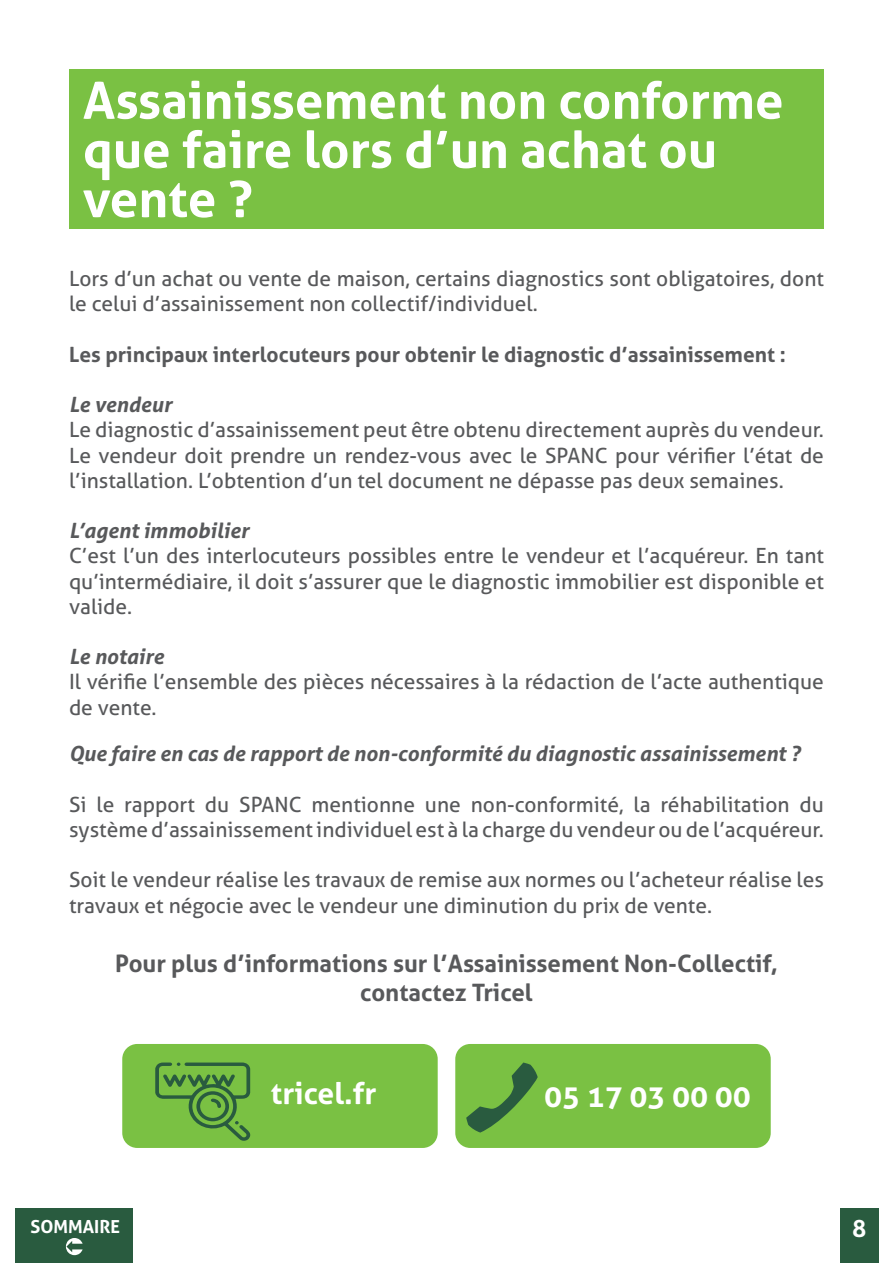
<style>
.page{position:relative;width:893px;height:1263px;background:#fff}
.page>*{position:absolute;margin:0;border:0;box-sizing:border-box;transform-origin:0 0}
.t1{font:700 51px/49.2px "Aller";color:#fff}
.t2{font:700 30px "Aller";color:#fff}
.t3{font:700 24px/28.8px "Aller";color:#58595b;text-align:center}
.t4{font:700 24px "Aller";color:#fff}
.t5{font:21px/25.2px "Aller";color:#58595b}
.t6{font:italic 700 21px "Aller";color:#58595b}
.t7{font:700 21px "Aller";color:#58595b}
.t8{font:700 18px "Aller";color:#fff}
</style>
<div class="page">
<div style="left:840px;top:1209px;width:38px;height:54px;background:#295b3f"></div>
<div style="left:16px;top:1209px;width:117px;height:54px;background:#295b3f"></div>
<svg style="left:66px;top:1238px;width:17px;height:17px"></svg>
<div style="left:69px;top:69px;width:755px;height:160px;background:#7ac143"></div>
<div style="left:455px;top:1044px;width:316px;height:104px;background:#7ac143;border-radius:15px"></div>
<svg style="left:466px;top:1062px;width:72px;height:70px"></svg>
<div style="left:122px;top:1044px;width:316px;height:104px;background:#7ac143;border-radius:15px"></div>
<svg style="left:155px;top:1062px;width:95px;height:79px"></svg>
<h1 class="t1" style="left:83px;top:76px;width:702px">Assainissement non conforme que faire lors d’un achat ou vente ?</h1>
<p class="t5" style="left:69px;top:266px;width:756px">Lors d’un achat ou vente de maison, certains diagnostics sont obligatoires, dont le celui d’assainissement non collectif/individuel.</p>
<p class="t7" style="left:69px;top:341px;width:718px">Les principaux interlocuteurs pour obtenir le diagnostic d’assainissement :</p>
<p class="t6" style="left:69px;top:391px;width:104px">Le vendeur</p>
<p class="t5" style="left:69px;top:417px;width:756px;text-align:justify">Le diagnostic d’assainissement peut être obtenu directement auprès du vendeur.<br>Le vendeur doit prendre un rendez-vous avec le SPANC pour vérifier l’état de l’installation. L’obtention d’un tel document ne dépasse pas deux semaines.</p>
<p class="t6" style="left:69px;top:517px;width:181px">L’agent immobilier</p>
<p class="t5" style="left:69px;top:543px;width:756px;text-align:justify">C’est l’un des interlocuteurs possibles entre le vendeur et l’acquéreur. En tant qu’intermédiaire, il doit s’assurer que le diagnostic immobilier est disponible et valide.</p>
<p class="t6" style="left:69px;top:643px;width:96px">Le notaire</p>
<p class="t5" style="left:69px;top:669px;width:756px">Il vérifie l’ensemble des pièces nécessaires à la rédaction de l’acte authentique de vente.</p>
<p class="t6" style="left:69px;top:741px;width:733px">Que faire en cas de rapport de non-conformité du diagnostic assainissement ?</p>
<p class="t5" style="left:69px;top:792px;width:756px">Si le rapport du SPANC mentionne une non-conformité, la réhabilitation du système d’assainissement individuel est à la charge du vendeur ou de l’acquéreur.</p>
<p class="t5" style="left:69px;top:867px;width:756px">Soit le vendeur réalise les travaux de remise aux normes ou l’acheteur réalise les travaux et négocie avec le vendeur une diminution du prix de vente.</p>
<p class="t3" style="left:115px;top:949px;width:664px">Pour plus d’informations sur l’Assainissement Non-Collectif, contactez Tricel</p>
<h2 class="t2" style="left:271px;top:1074px;width:107px">tricel.fr</h2>
<h2 class="t2" style="left:544px;top:1078px;width:208px">05 17 03 00 00</h2>
<p class="t8" style="left:30px;top:1215px;width:91px">SOMMAIRE</p>
<p class="t4" style="left:852px;top:1214px;width:16px">8</p>
</div>
